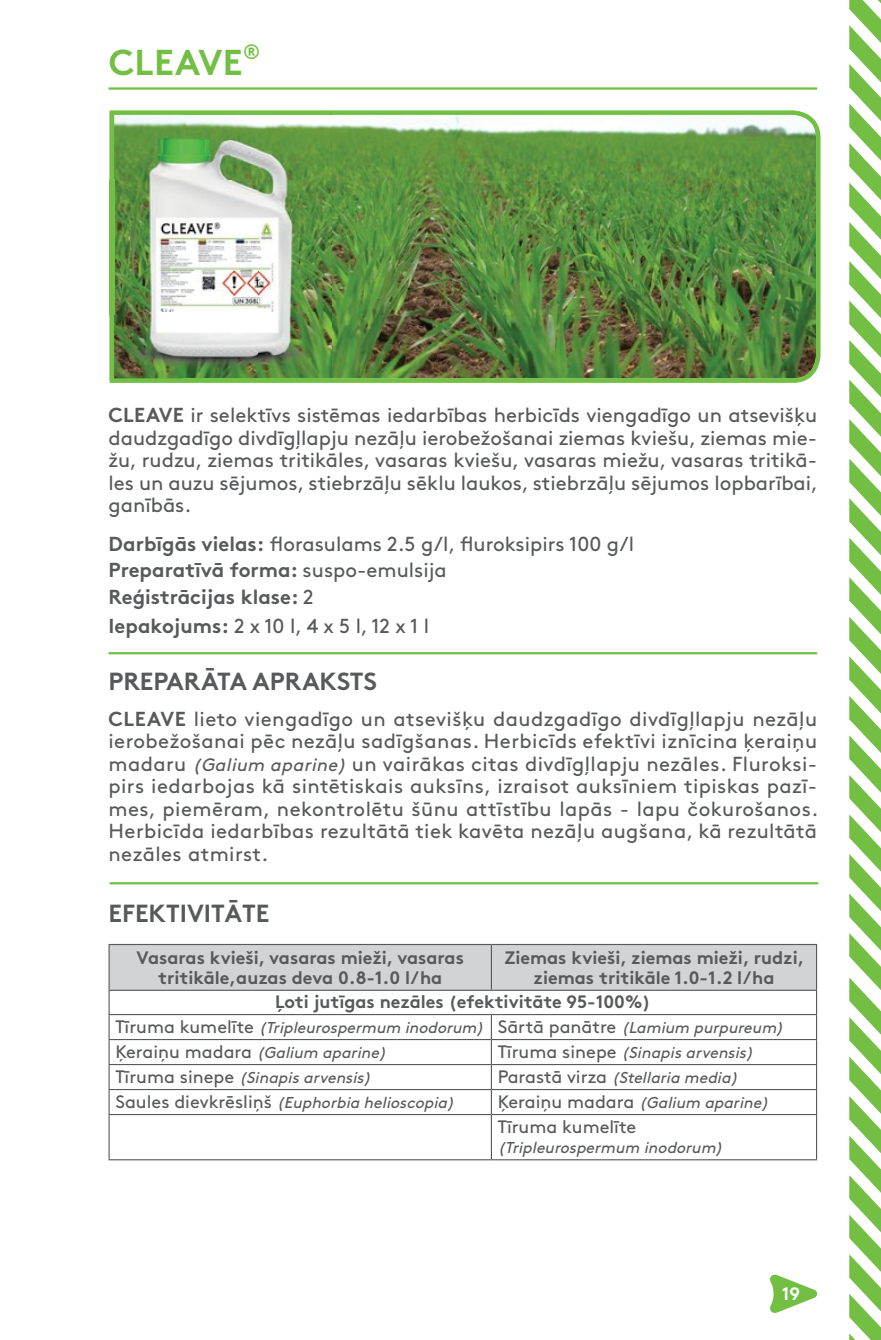
<style>
.page{position:relative;width:881px;height:1340px;background:#fff}
.page>*{position:absolute;margin:0;border:0;box-sizing:border-box;transform-origin:0 0}
.t1{font:700 36px "Brown";letter-spacing:.005em;color:#72bf44}
.t2{font:700 24.75px "Brown";color:#58595b}
.t3{font:700 20.93px "Brown";color:#72bf44}
.t4{font:20.25px/22.5px "Brown Pro";color:#58595b;text-align:justify}
.t5{font:700 20.25px/26.3px "Brown";color:#58595b}
.t6{font:700 18px/20.2px "Brown";color:#58595b;text-align:center}
.t7{font:18px "Brown Pro";color:#58595b}
.t8{font:700 18px "Brown";color:#fff}
.t9{font:italic 15.75px/25px "Brown Pro";color:#58595b}
.s1{font-family:"Brown";font-weight:700}
.s2{font-family:"Brown Pro";font-weight:400}
.s3{font-style:italic;font-size:18px}
.s4{font-style:normal;font-size:18px}
</style>
<div class="page">
<svg style="left:770px;top:1274px;width:47px;height:39px"></svg>
<hr style="left:108px;top:652px;width:708px;height:2px;background:#72bf44">
<hr style="left:110px;top:882px;width:708px;height:2px;background:#72bf44">
<hr style="left:108px;top:87px;width:708px;height:3px;background:#72bf44">
<hr style="left:108px;top:943px;width:383px;height:2px;background:#58595b">
<hr style="left:108px;top:945px;width:2px;height:44px;background:#58595b">
<hr style="left:491px;top:943px;width:325px;height:2px;background:#58595b">
<hr style="left:108px;top:989px;width:383px;height:1px;background:#58595b">
<hr style="left:108px;top:990px;width:2px;height:24px;background:#58595b">
<hr style="left:108px;top:1014px;width:383px;height:1px;background:#58595b">
<hr style="left:108px;top:1015px;width:2px;height:24px;background:#58595b">
<hr style="left:108px;top:1039px;width:383px;height:1px;background:#58595b">
<hr style="left:108px;top:1040px;width:2px;height:23px;background:#58595b">
<hr style="left:108px;top:1063px;width:383px;height:2px;background:#58595b">
<hr style="left:108px;top:1065px;width:2px;height:23px;background:#58595b">
<hr style="left:108px;top:1088px;width:383px;height:2px;background:#58595b">
<hr style="left:108px;top:1090px;width:2px;height:23px;background:#58595b">
<hr style="left:108px;top:1113px;width:383px;height:2px;background:#58595b">
<hr style="left:108px;top:1115px;width:2px;height:44px;background:#58595b">
<hr style="left:491px;top:1113px;width:325px;height:2px;background:#58595b">
<hr style="left:490px;top:1115px;width:2px;height:44px;background:#58595b">
<hr style="left:108px;top:1159px;width:383px;height:1px;background:#58595b">
<hr style="left:491px;top:1159px;width:325px;height:1px;background:#58595b">
<svg style="left:109px;top:944px;width:707px;height:169px"></svg>
<hr style="left:815px;top:1115px;width:1px;height:44px;background:#58595b">
<img style="left:110px;top:110px;width:710px;height:273px">
<img style="left:114px;top:115px;width:217px;height:263px">
<img style="left:110px;top:112px;width:73px;height:67px">
<img style="left:183px;top:112px;width:148px;height:3px">
<img style="left:110px;top:179px;width:4px;height:135px">
<img style="left:110px;top:314px;width:73px;height:67px">
<img style="left:183px;top:378px;width:148px;height:3px">
<svg style="left:849px;top:0;width:32px;height:1340px"></svg>
<h1 class="t1" style="left:109px;top:34px;width:135px">CLEAVE</h1>
<p class="t3" style="left:243px;top:35px;width:19px">®</p>
<p class="t4" style="left:108px;top:402px;width:710px"><span class="s1">CLEAVE</span> ir selektīvs sistēmas iedarbības herbicīds viengadīgo un atsevišķu daudzgadīgo divdīgļlapju nezāļu ierobežošanai ziemas kviešu, ziemas mie&shy;žu, rudzu, ziemas tritikāles, vasaras kviešu, vasaras miežu, vasaras tritikā&shy;les un auzu sējumos, stiebrzāļu sēklu laukos, stiebrzāļu sējumos lopbarībai, ganībās.</p>
<p class="t4" style="left:108px;top:531px;width:527px"><span class="s1">Darbīgās vielas:</span> florasulams 2.5 g/l, fluroksipirs 100 g/l</p>
<p class="t5" style="left:108px;top:555px;width:340px">Preparatīvā forma: <span class="s2">suspo-emulsija<br></span>Reģistrācijas klase: <span class="s2">2</span></p>
<p class="t4" style="left:108px;top:612px;width:322px"><span class="s1">Iepakojums:</span> 2 x 10 l, 4 x 5 l, 12 x 1 l</p>
<p class="t2" style="left:108px;top:661px;width:270px">PREPARĀTA APRAKSTS</p>
<p class="t4" style="left:108px;top:705px;width:711px"><span class="s1">CLEAVE</span> lieto viengadīgo un atsevišķu daudzgadīgo divdīgļlapju nezāļu ierobežošanai pēc nezāļu sadīgšanas. Herbicīds efektīvi iznīcina ķeraiņu madaru <span class="s3">(Galium aparine)</span>un vairākas citas divdīgļlapju nezāles. Fluroksi&shy;pirs iedarbojas kā sintētiskais auksīns, izraisot auksīniem tipiskas pazī&shy;mes, piemēram, nekontrolētu šūnu attīstību lapās - lapu čokurošanos.<br>Herbicīda iedarbības rezultātā tiek kavēta nezāļu augšana, kā rezultātā nezāles atmirst.</p>
<p class="t2" style="left:108px;top:893px;width:162px">EFEKTIVITĀTE</p>
<p class="t6" style="left:136px;top:945px;width:329px">Vasaras kvieši, vasaras mieži, vasaras tritikāle,auzas deva 0.8-1.0 l/ha</p>
<p class="t6" style="left:504px;top:945px;width:301px">Ziemas kvieši, ziemas mieži, rudzi, ziemas tritikāle 1.0-1.2 l/ha</p>
<p class="t6" style="left:275px;top:989px;width:377px">Ļoti jutīgas nezāles (efektivitāte 95-100%)</p>
<p class="t9" style="left:115px;top:1013px;width:673px"><span class="s4">Tī r u m a k u m e l īt e</span> (Tripleurospermum inodorum) <span class="s4">S ā r t ā p a n ā t re</span> (Lamium purpureum)<br><span class="s4">Ķe ra i ņ u m a d a ra</span> (Galium aparine)</p>
<p class="t9" style="left:497px;top:1038px;width:261px"><span class="s4">Tī r u m a s i n e p e</span> (Sinapisarvensis)</p>
<p class="t9" style="left:115px;top:1063px;width:261px"><span class="s4">Tī r u m a s i n e p e</span> (Sinapisarvensis)</p>
<p class="t9" style="left:497px;top:1063px;width:246px"><span class="s4">Pa r a s t ā v i r z a</span> (Stellaria media)</p>
<p class="t9" style="left:115px;top:1088px;width:344px"><span class="s4">S a u l e s d i ev k rē s l i ņ š</span> (Euphorbia helioscopia)</p>
<p class="t9" style="left:497px;top:1088px;width:276px"><span class="s4">Ķe ra i ņ u m a d a ra</span> (Galium aparine)</p>
<p class="t7" style="left:497px;top:1113px;width:140px">Tīruma kumelīte</p>
<p class="t9" style="left:497px;top:1134px;width:231px">(Tripleurospermum inodorum)</p>
<p class="t8" style="left:781px;top:1279px;width:20px">19</p>
</div>
